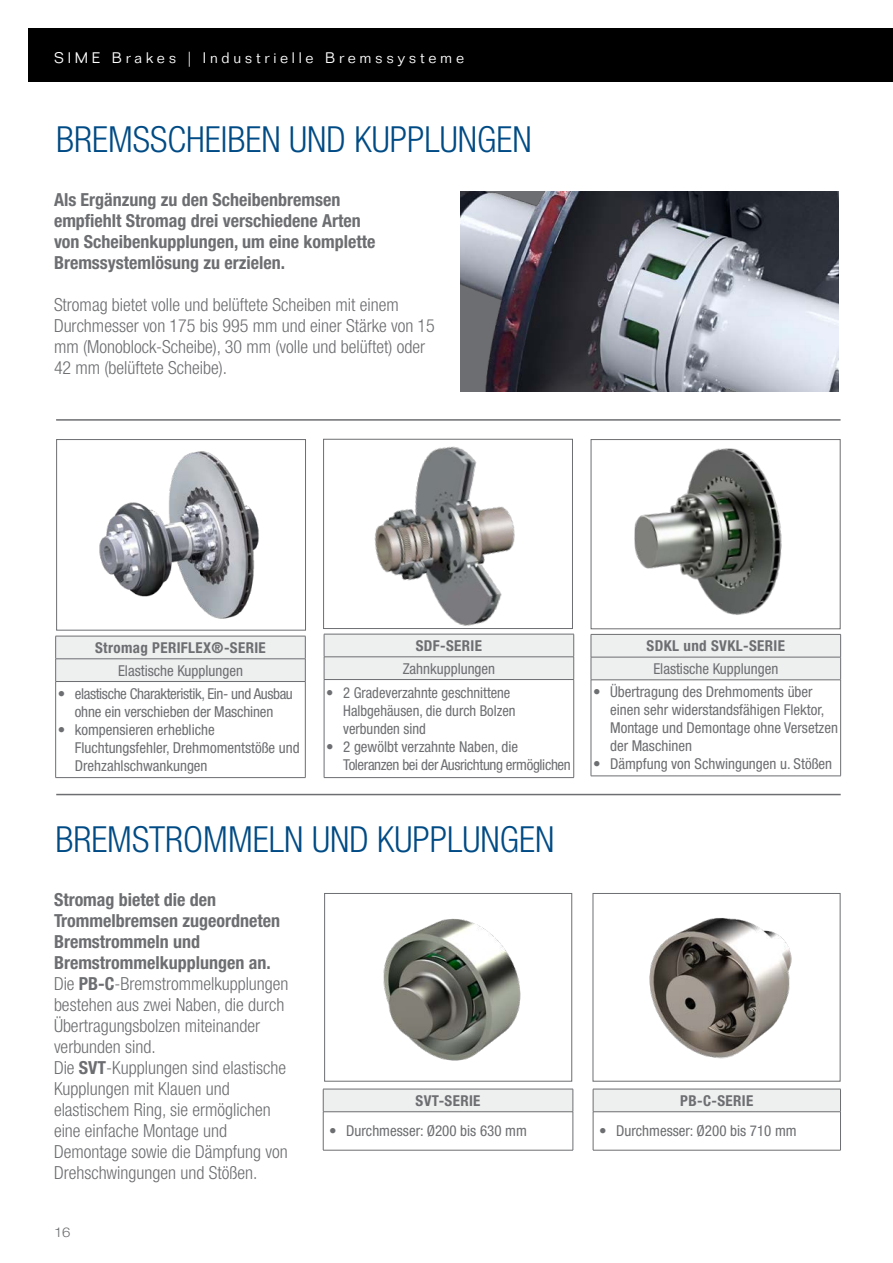
<style>
.page{position:relative;width:893px;height:1263px;background:#fff}
.page>*{position:absolute;margin:0;border:0;box-sizing:border-box;transform-origin:0 0}
.t1{font:300 condensed 36px "Helvetica Neue LT Std";color:#004b85}
.t2{font:300 condensed 18px/21px "Helvetica Neue LT Std";color:#6d6e71}
.t3{font:700 condensed 18px/21px "Helvetica Neue LT Std";color:#6d6e71}
.t4{font:condensed 15px/18px "Helvetica Neue LT Std";color:#6d6e71}
.t5{font:condensed 15px/18px "Helvetica Neue LT Std";letter-spacing:-.025em;color:#6d6e71}
.t6{font:700 condensed 15px "Helvetica Neue LT Std";letter-spacing:.025em;color:#6d6e71}
.t7{font:300 15px "Folio Std";letter-spacing:.25em;color:#fff}
.t8{font:300 13.5px "Helvetica Neue LT Std";color:#6d6e71;scale:1.1 1}
.s1{font-weight:700}
</style>
<div class="page">
<div style="left:29px;top:28px;width:864px;height:54px;background:#000"></div>
<div style="left:591px;top:439px;width:249px;height:190px;border:1px solid #6d6e71"></div>
<div style="left:324px;top:893px;width:248px;height:188px;border:1px solid #6d6e71"></div>
<hr style="left:56px;top:419px;width:784px;height:2px;background:#6d6e71">
<hr style="left:56px;top:794px;width:785px;height:1px;background:#6d6e71">
<div style="left:323px;top:439px;width:250px;height:190px;border:1px solid #6d6e71"></div>
<img style="left:370px;top:446px;width:155px;height:188px">
<svg style="left:324px;top:634px;width:250px;height:45px"></svg>
<hr style="left:324px;top:679px;width:250px;height:1px;background:#6d6e71">
<hr style="left:324px;top:680px;width:1px;height:97px;background:#6d6e71">
<hr style="left:573px;top:680px;width:1px;height:97px;background:#6d6e71">
<hr style="left:324px;top:777px;width:250px;height:1px;background:#6d6e71">
<div style="left:56px;top:439px;width:250px;height:191px;border:1px solid #6d6e71"></div>
<img style="left:99px;top:451px;width:160px;height:168px">
<svg style="left:55px;top:636px;width:251px;height:45px"></svg>
<hr style="left:55px;top:681px;width:250px;height:1px;background:#6d6e71">
<hr style="left:55px;top:682px;width:1px;height:95px;background:#6d6e71">
<hr style="left:305px;top:682px;width:1px;height:95px;background:#6d6e71">
<hr style="left:55px;top:777px;width:250px;height:1px;background:#6d6e71">
<svg style="left:591px;top:634px;width:250px;height:45px"></svg>
<hr style="left:591px;top:679px;width:250px;height:1px;background:#6d6e71">
<hr style="left:591px;top:680px;width:1px;height:96px;background:#6d6e71">
<hr style="left:840px;top:680px;width:1px;height:96px;background:#6d6e71">
<hr style="left:591px;top:776px;width:250px;height:1px;background:#6d6e71">
<div style="left:593px;top:1089px;width:247px;height:23px;background:#eeefef"></div>
<hr style="left:593px;top:1089px;width:248px;height:1px;background:#6d6e71">
<svg style="left:593px;top:1089px;width:1px;height:22px"></svg>
<svg style="left:840px;top:1089px;width:1px;height:22px"></svg>
<hr style="left:593px;top:1111px;width:248px;height:1px;background:#6d6e71">
<hr style="left:593px;top:1112px;width:1px;height:38px;background:#6d6e71">
<hr style="left:840px;top:1112px;width:1px;height:38px;background:#6d6e71">
<hr style="left:593px;top:1150px;width:248px;height:1px;background:#6d6e71">
<div style="left:323px;top:1089px;width:250px;height:23px;background:#eeefef"></div>
<hr style="left:323px;top:1089px;width:250px;height:1px;background:#6d6e71">
<svg style="left:323px;top:1089px;width:1px;height:22px"></svg>
<svg style="left:573px;top:1089px;width:1px;height:22px"></svg>
<hr style="left:323px;top:1111px;width:250px;height:1px;background:#6d6e71">
<hr style="left:323px;top:1112px;width:1px;height:38px;background:#6d6e71">
<hr style="left:573px;top:1112px;width:1px;height:38px;background:#6d6e71">
<hr style="left:323px;top:1150px;width:250px;height:1px;background:#6d6e71">
<img style="left:649px;top:918px;width:143px;height:141px">
<img style="left:461px;top:191px;width:378px;height:200px">
<img style="left:634px;top:448px;width:148px;height:167px">
<img style="left:383px;top:918px;width:138px;height:143px">
<p class="t7" style="left:54px;top:48px;width:412px">SIME Brakes | Industrielle Bremssysteme</p>
<p class="t1" style="left:56px;top:119px;width:477px">BREMSSCHEIBEN UND KUPPLUNGEN</p>
<p class="t3" style="left:54px;top:189px;width:323px">Als Ergänzung zu den Scheibenbremsen empfiehlt Stromag drei verschiedene Arten von Scheibenkupplungen, um eine komplette Bremssystemlösung zu erzielen.</p>
<p class="t2" style="left:54px;top:294px;width:382px">Stromag bietet volle und belüftete Scheiben mit einem Durchmesser von 175 bis 995 mm und einer Stärke von 15 mm (Monoblock-Scheibe), 30 mm (volle und belüftet) oder 42 mm (belüftete Scheibe).</p>
<p class="t6" style="left:95px;top:638px;width:172px">Stromag PERIFLEX®-SERIE</p>
<p class="t4" style="left:118px;top:661px;width:126px">Elastische Kupplungen</p>
<p class="t5" style="left:58px;top:684px;width:237px;text-align:center">• elastische Charakteristik, Ein- und Ausbau ohne ein verschieben der Maschinen</p>
<p class="t4" style="left:75px;top:720px;width:226px;text-indent:-17px">• kompensieren erhebliche<br>Fluchtungsfehler, Drehmomentstöße und<br>Drehzahlschwankungen</p>
<p class="t6" style="left:416px;top:636px;width:68px">SDF-SERIE</p>
<p class="t4" style="left:403px;top:659px;width:94px">Zahnkupplungen</p>
<p class="t4" style="left:343px;top:683px;width:174px;text-indent:-17px">• 2 Gradeverzahnte geschnittene<br>Halbgehäusen, die durch Bolzen verbunden sind</p>
<p class="t5" style="left:343px;top:737px;width:229px;text-indent:-17px">• 2 gewölbt verzahnte Naben, die<br>Toleranzen bei der Ausrichtung ermöglichen</p>
<p class="t1" style="left:55px;top:819px;width:501px">BREMSTROMMELN UND KUPPLUNGEN</p>
<p class="t3" style="left:54px;top:889px;width:228px">Stromag bietet die den<br>Trommelbremsen zugeordneten<br>Bremstrommeln und<br>Bremstrommelkupplungen an.</p>
<p class="t2" style="left:54px;top:973px;width:236px">Die <span class="s1">PB-C</span>-Bremstrommelkupplungen bestehen aus zwei Naben, die durch<br>Übertragungsbolzen miteinander verbunden sind.<br>Die <span class="s1">SVT</span>-Kupplungen sind elastische<br>Kupplungen mit Klauen und elastischem Ring, sie ermöglichen eine einfache Montage und<br>Demontage sowie die Dämpfung von<br>Drehschwingungen und Stößen.</p>
<p class="t8" style="left:54px;top:1224px;width:17px">16</p>
<p class="t6" style="left:416px;top:1091px;width:66px">SVT-SERIE</p>
<p class="t4" style="left:329px;top:1122px;width:199px">• Durchmesser: Ø200 bis 630 mm</p>
<p class="t6" style="left:647px;top:637px;width:140px">SDKL und SVKL-SERIE</p>
<p class="t4" style="left:653px;top:659px;width:126px">Elastische Kupplungen</p>
<p class="t4" style="left:610px;top:683px;width:229px;text-indent:-17px">• Übertragung des Drehmoments über einen sehr widerstandsfähigen Flektor,<br>Montage und Demontage ohne Versetzen der Maschinen</p>
<p class="t4" style="left:593px;top:755px;width:241px">• Dämpfung von Schwingungen u. Stößen</p>
<p class="t6" style="left:680px;top:1091px;width:75px">PB-C-SERIE</p>
<p class="t4" style="left:599px;top:1122px;width:199px">• Durchmesser: Ø200 bis 710 mm</p>
</div>
